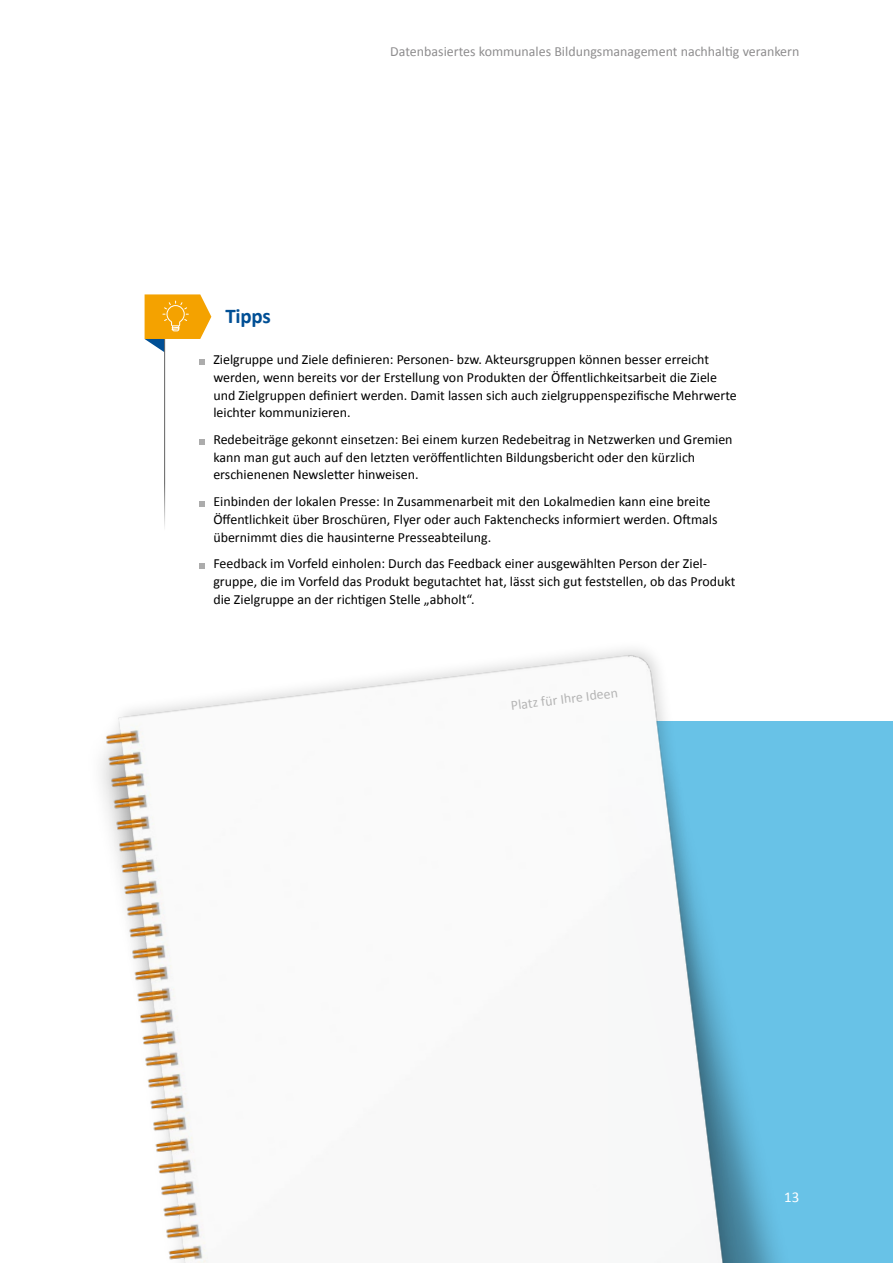
<style>
.page{position:relative;width:893px;height:1263px;background:#fff}
.page>*{position:absolute;margin:0;border:0;box-sizing:border-box;transform-origin:0 0}
.t1{font:700 21px "Calibri";letter-spacing:-.01em;color:#004f95}
.t2{font:15px "Calibri";color:#fff}
.t3{font:13.95px/17.7px "Calibri";color:#000}
.t4{font:13.95px "Calibri";color:#8e8d8e}
.t5{font:13.95px "Calibri";color:#b5b5b5}
</style>
<div class="page">
<div style="left:609px;top:721px;width:284px;height:542px;background:#68c2e7"></div>
<svg style="left:200px;top:359px;width:5px;height:5px"></svg>
<svg style="left:200px;top:439px;width:5px;height:5px"></svg>
<svg style="left:200px;top:501px;width:5px;height:5px"></svg>
<svg style="left:200px;top:563px;width:5px;height:5px"></svg>
<img style="left:101px;top:649px;width:667px;height:614px">
<hr style="left:164px;top:338px;width:1px;height:199px;background:#616161">
<svg style="left:145px;top:294px;width:66px;height:58px"></svg>
<p class="t4" style="left:390px;top:43px;width:411px">Datenbasiertes kommunales Bildungsmanagement nachhaltig verankern</p>
<h1 class="t1" style="left:225px;top:302px;width:47px">Tipps</h1>
<p class="t3" style="left:213px;top:351px;width:525px">Zielgruppe und Ziele definieren: Personen- bzw. Akteursgruppen können besser erreicht werden, wenn bereits vor der Erstellung von Produkten der Öffentlichkeitsarbeit die Ziele und Zielgruppen definiert werden. Damit lassen sich auch zielgruppenspezifische Mehrwerte leichter kommunizieren.</p>
<p class="t3" style="left:213px;top:431px;width:521px">Redebeiträge gekonnt einsetzen: Bei einem kurzen Redebeitrag in Netzwerken und Gremien kann man gut auch auf den letzten veröffentlichten Bildungsbericht oder den kürzlich erschienenen Newsletter hinweisen.</p>
<p class="t3" style="left:213px;top:493px;width:506px">Einbinden der lokalen Presse: In Zusammenarbeit mit den Lokalmedien kann eine breite<br>Öffentlichkeit über Broschüren, Flyer oder auch Faktenchecks informiert werden. Oftmals übernimmt dies die hausinterne Presseabteilung.</p>
<p class="t3" style="left:213px;top:555px;width:523px">Feedback im Vorfeld einholen: Durch das Feedback einer ausgewählten Person der Ziel&shy;gruppe, die im Vorfeld das Produkt begutachtet hat, lässt sich gut feststellen, ob das Produkt die Zielgruppe an der richtigen Stelle „abholt“.</p>
<p class="t5" style="left:510px;top:697px;width:109px;rotate:-7deg">Platz für Ihre Ideen</p>
<p class="t2" style="left:784px;top:1187px;width:17px">13</p>
</div>
